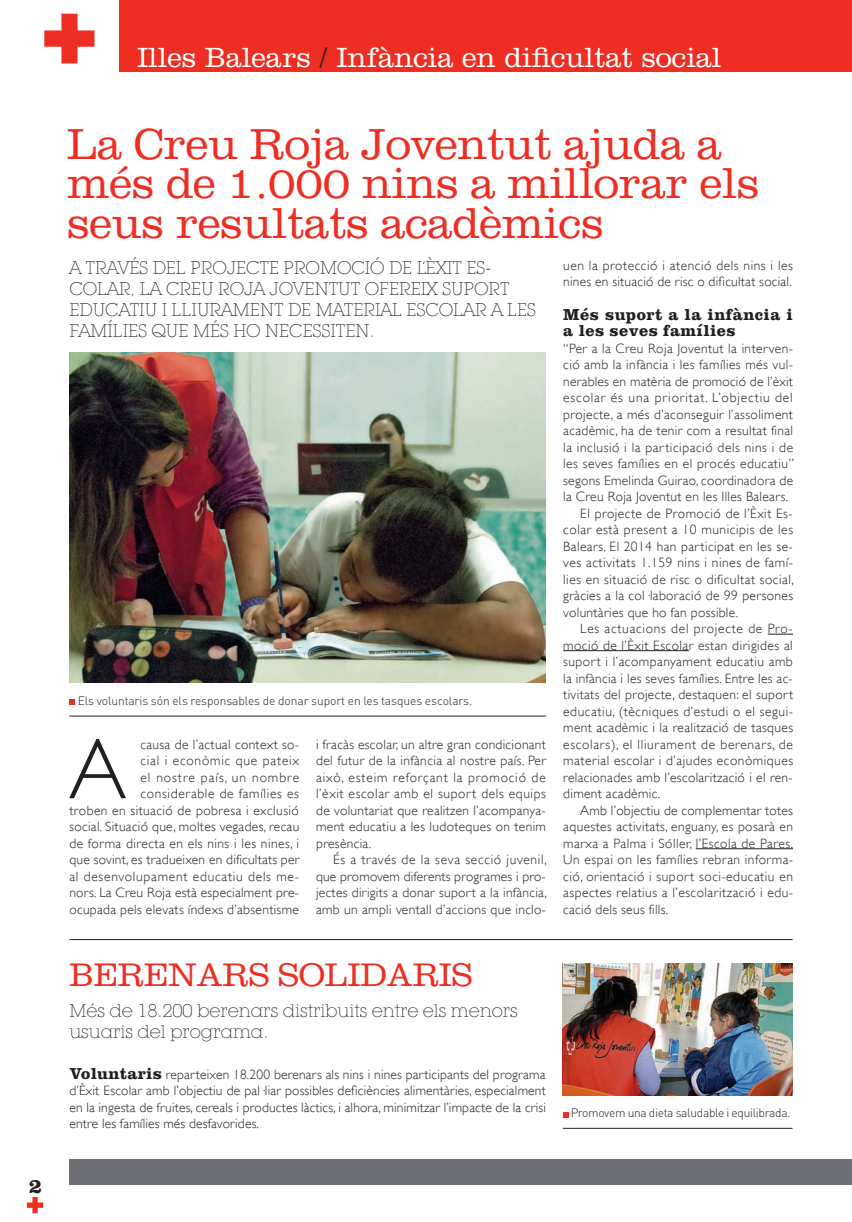
<style>
.page{position:relative;width:852px;height:1222px;background:#fff}
.page>*{position:absolute;margin:0;border:0;box-sizing:border-box;transform-origin:0 0}
.t1{font:300 86.1px "Gill Sans";color:#231f20}
.t2{font:300 45px/39.5px "Clarendon";letter-spacing:-.005em;color:#ee2e22}
.t3{font:300 33.9px "Clarendon";letter-spacing:-.005em;color:#ee2e22}
.t4{font:300 28.8px "Clarendon";color:#fff}
.t5{font:700 21px "Clarendon";color:#231f20}
.t6{font:300 18px/21px "Lubalin Graph IT Cby BT Xtra";letter-spacing:-.005em;color:#231f20}
.t7{font:700 16.5px/16.5px "Clarendon";letter-spacing:.03em;color:#231f20}
.t8{font:300 13.5px/16.5px "Gill Sans";letter-spacing:.03em;color:#231f20;text-align:justify}
.t9{font:300 13.5px "Gill Sans";letter-spacing:.065em;color:#231f20}
.t10{font:300 13.5px "Gill Sans";letter-spacing:.055em;color:#231f20}
.t11{font:300 13.5px "Gill Sans";letter-spacing:.05em;color:#231f20}
.t12{font:300 12px "DIN";letter-spacing:-.005em;color:#231f20}
.t13{font:300 12px "DIN";letter-spacing:-.025em;color:#231f20}
.s1{color:#231f20}
.s2{font-family:"Clarendon";font-weight:700;font-size:16.5px}
</style>
<div class="page">
<svg style="left:27px;top:1197px;width:16px;height:16px"></svg>
<div style="left:119px;top:0;width:733px;height:72px;background:#ee2e22"></div>
<svg style="left:44px;top:14px;width:50px;height:49px"></svg>
<div style="left:69px;top:1159px;width:783px;height:25px;background:#6d6f74"></div>
<hr style="left:563px;top:1128px;width:229px;height:1px;background:#231f20">
<svg style="left:563px;top:1112px;width:5px;height:5px"></svg>
<svg style="left:767px;top:634px;width:26px;height:1px"></svg>
<hr style="left:563px;top:650px;width:126px;height:1px;background:#231f20">
<hr style="left:695px;top:848px;width:98px;height:1px;background:#231f20">
<hr style="left:69px;top:939px;width:723px;height:1px;background:#231f20">
<img style="left:69px;top:352px;width:477px;height:330px">
<img style="left:563px;top:963px;width:229px;height:132px">
<hr style="left:69px;top:715px;width:477px;height:1px;background:#231f20">
<svg style="left:69px;top:699px;width:6px;height:6px"></svg>
<p class="t5" style="left:29px;top:1177px;width:14px">2</p>
<p class="t4" style="left:137px;top:46px;width:586px">Illes Balears <span class="s1">/</span> Infància en dificultat social</p>
<p class="t2" style="left:67px;top:128px;width:693px">La Creu Roja Joventut ajuda a més de 1.000 nins a millorar els seus resultats acadèmics</p>
<p class="t6" style="left:69px;top:258px;width:468px">A TRAVÉS DEL PROJECTE PROMOCIÓ DE L’ÈXIT ES-COLAR, LA CREU ROJA JOVENTUT OFEREIX SUPORT EDUCATIU I LLIURAMENT DE MATERIAL ESCOLAR A LES FAMÍLIES QUE MÉS HO NECESSITEN.</p>
<p class="t12" style="left:78px;top:696px;width:396px">Els voluntaris són els responsables de donar suport en les tasques escolars.</p>
<p class="t8" style="left:316px;top:736px;width:231px">i fracàs escolar, un altre gran condicionant</p>
<p class="t8" style="left:316px;top:752px;width:231px">del futur de la infància al nostre país. Per</p>
<p class="t9" style="left:316px;top:769px;width:231px">això, esteim reforçant la promoció de</p>
<p class="t8" style="left:316px;top:785px;width:231px">l’èxit escolar amb el suport dels equips</p>
<p class="t8" style="left:316px;top:802px;width:231px">de voluntariat que realitzen l’acompanya-</p>
<p class="t8" style="left:316px;top:818px;width:231px">ment educatiu a les ludoteques on tenim</p>
<p class="t8" style="left:316px;top:835px;width:56px">presència.</p>
<p class="t10" style="left:333px;top:852px;width:215px">És a través de la seva secció juvenil,</p>
<p class="t8" style="left:316px;top:868px;width:231px">que promovem diferents programes i pro-</p>
<p class="t8" style="left:316px;top:884px;width:232px">jectes dirigits a donar suport a la infància,</p>
<p class="t8" style="left:316px;top:901px;width:231px">amb un ampli ventall d’accions que inclo-</p>
<p class="t1" style="left:69px;top:721px;width:59px">A</p>
<p class="t8" style="left:69px;top:736px;width:231px;text-align:right">causa de l’actual context so-<br>cial i econòmic que pateix<br>el nostre país, un nombre considerable de famílies es<br>troben en situació de pobresa i exclusió social. Situació que, moltes vegades, recau de forma directa en els nins i les nines, i que sovint, es tradueixen en dificultats per al desenvolupament educatiu dels me&shy;nors. La Creu Roja està especialment pre&shy;ocupada pels elevats índexs d’absentisme</p>
<p class="t8" style="left:563px;top:257px;width:231px">uen la protecció i atenció dels nins i les nines en situació de risc o dificultat social.</p>
<p class="t7" style="left:563px;top:307px;width:231px">Més suport a la infància i a les seves famílies</p>
<p class="t8" style="left:563px;top:340px;width:231px">“Per a la Creu Roja Joventut la interven-</p>
<p class="t8" style="left:563px;top:356px;width:231px">ció amb la infància i les famílies més vul-</p>
<p class="t8" style="left:563px;top:373px;width:231px">nerables en matèria de promoció de l’èxit</p>
<p class="t9" style="left:563px;top:390px;width:231px">escolar és una prioritat. L’objectiu del</p>
<p class="t8" style="left:563px;top:406px;width:231px">projecte, a més d’aconseguir l’assoliment</p>
<p class="t8" style="left:563px;top:422px;width:231px">acadèmic, ha de tenir com a resultat final</p>
<p class="t8" style="left:563px;top:439px;width:231px">la inclusió i la participació dels nins i de</p>
<p class="t8" style="left:563px;top:455px;width:232px">les seves famílies en el procés educatiu”</p>
<p class="t8" style="left:563px;top:472px;width:231px">segons Emelinda Guirao, coordinadora de</p>
<p class="t8" style="left:563px;top:488px;width:226px">la Creu Roja Joventut en les Illes Balears.</p>
<p class="t8" style="left:580px;top:505px;width:214px">El projecte de Promoció de l’Èxit Es-</p>
<p class="t8" style="left:563px;top:521px;width:231px">colar està present a 10 municipis de les</p>
<p class="t8" style="left:563px;top:538px;width:231px">Balears. El 2014 han participat en les se-</p>
<p class="t8" style="left:563px;top:554px;width:231px">ves activitats 1.159 nins i nines de famí-</p>
<p class="t8" style="left:563px;top:571px;width:232px">lies en situació de risc o dificultat social,</p>
<p class="t8" style="left:563px;top:587px;width:231px">gràcies a la col·laboració de 99 persones</p>
<p class="t8" style="left:563px;top:604px;width:177px">voluntàries que ho fan possible.</p>
<p class="t10" style="left:580px;top:621px;width:214px">Les actuacions del projecte de Pro-</p>
<p class="t8" style="left:563px;top:637px;width:231px">moció de l’Èxit Escolar estan dirigides al</p>
<p class="t8" style="left:563px;top:653px;width:231px">suport i l’acompanyament educatiu amb</p>
<p class="t8" style="left:563px;top:670px;width:231px">la infància i les seves famílies. Entre les ac-</p>
<p class="t8" style="left:563px;top:686px;width:231px">tivitats del projecte, destaquen: el suport</p>
<p class="t8" style="left:563px;top:703px;width:231px">educatiu, (tècniques d’estudi o el segui-</p>
<p class="t8" style="left:563px;top:719px;width:231px">ment acadèmic i la realització de tasques</p>
<p class="t11" style="left:563px;top:736px;width:231px">escolars), el lliurament de berenars, de</p>
<p class="t8" style="left:563px;top:752px;width:231px">material escolar i d’ajudes econòmiques</p>
<p class="t8" style="left:563px;top:769px;width:231px">relacionades amb l’escolarització i el ren-</p>
<p class="t8" style="left:563px;top:785px;width:99px">diment acadèmic.</p>
<p class="t8" style="left:580px;top:802px;width:214px">Amb l’objectiu de complementar totes</p>
<p class="t8" style="left:563px;top:818px;width:231px">aquestes activitats, enguany, es posarà en</p>
<p class="t8" style="left:563px;top:835px;width:231px">marxa a Palma i Sóller, l’Escola de Pares.</p>
<p class="t8" style="left:563px;top:851px;width:231px">Un espai on les famílies rebran informa-</p>
<p class="t8" style="left:563px;top:868px;width:231px">ció, orientació i suport soci-educatiu en</p>
<p class="t8" style="left:563px;top:884px;width:231px">aspectes relatius a l’escolarització i edu-</p>
<p class="t8" style="left:563px;top:901px;width:106px">cació dels seus fills.</p>
<p class="t3" style="left:69px;top:961px;width:404px">BERENARS SOLIDARIS</p>
<p class="t6" style="left:69px;top:1001px;width:450px">Més de 18.200 berenars distribuits entre els menors usuaris del programa.</p>
<p class="t8" style="left:69px;top:1066px;width:478px"><span class="s2">Voluntaris</span> reparteixen 18.200 berenars als nins i nines participants del programa d’Èxit Escolar amb l’objectiu de pal·liar possibles deficiències alimentàries, especialment en la ingesta de fruites, cereals i productes làctics, i alhora, minimitzar l’impacte de la crisi entre les famílies més desfavorides.</p>
<p class="t13" style="left:570px;top:1108px;width:221px">Promovem una dieta saludable i equilibrada.</p>
</div>
